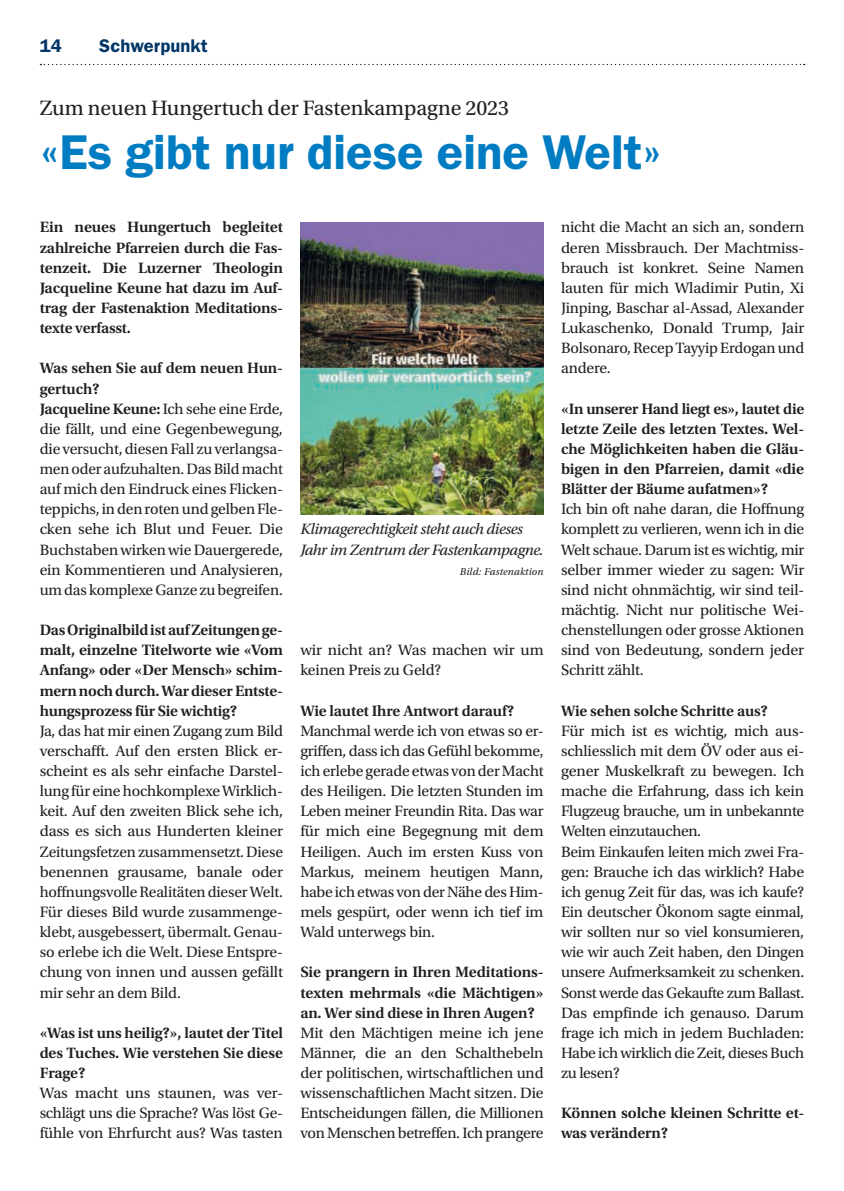
<style>
.page{position:relative;width:844px;height:1191px;background:#fff}
.page>*{position:absolute;margin:0;border:0;box-sizing:border-box;transform-origin:0 0}
.t1{font:600 49px "ITC Franklin Gothic Std";color:#007cc2}
.t2{font:21.88px "Utopia Std";color:#231f20}
.t3{font:600 18.38px "ITC Franklin Gothic Std";letter-spacing:.005em;color:#003667}
.t4{font:15.75px/20.1px "Utopia Std";letter-spacing:-.015em;color:#231f20;text-align:justify}
.t5{font:600 15.75px/20.1px "Utopia Std";letter-spacing:-.01em;color:#231f20;text-align:justify}
.t6{font:italic 15.75px/20.1px "Utopia Std";letter-spacing:-.025em;color:#231f20}
.t7{font:italic 10.5px "Utopia Std";letter-spacing:.02em;color:#231f20}
.s1{font-weight:600}
</style>
<div class="page">
<svg style="left:40px;top:64px;width:764px;height:1px"></svg>
<img style="left:300px;top:222px;width:243px;height:292px">
<p class="t3" style="left:40px;top:35px;width:24px">14</p>
<p class="t3" style="left:99px;top:35px;width:110px">Schwerpunkt</p>
<h2 class="t2" style="left:40px;top:96px;width:470px">Zum neuen Hungertuch der Fastenkampagne 2023</h2>
<h1 class="t1" style="left:40px;top:123px;width:623px">«Es gibt nur diese eine Welt»</h1>
<p class="t5" style="left:40px;top:217px;width:245px">Ein neues Hungertuch begleitet zahlreiche Pfarreien durch die Fas&shy;tenzeit. Die Luzerner Theologin Jacqueline Keune hat dazu im Auf&shy;trag der Fastenaktion Meditations&shy;texte verfasst.</p>
<p class="t4" style="left:40px;top:358px;width:245px;text-align:left"><span class="s1">Was sehen Sie auf dem neuen Hun&shy;gertuch?<br>Jacqueline Keune:</span> Ich sehe eine Erde, die fällt, und eine Gegenbewegung, die versucht, diesen Fall zu verlangsa&shy;men oder aufzuhalten. Das Bild macht auf mich den Eindruck eines Flicken&shy;teppichs, in den roten und gelben Fle&shy;cken sehe ich Blut und Feuer. Die Buchstaben wirken wie Dauergerede, ein Kommentieren und Analysieren, um das komplexe Ganze zu begreifen.</p>
<p class="t5" style="left:40px;top:620px;width:245px">Das Originalbild ist auf Zeitungen ge&shy;malt, einzelne Titelworte wie «Vom Anfang» oder «Der Mensch» schim&shy;mern noch durch. War dieser Entste&shy;hungsprozess für Sie wichtig?</p>
<p class="t4" style="left:40px;top:721px;width:245px">Ja, das hat mir einen Zugang zum Bild verschafft. Auf den ersten Blick er&shy;scheint es als sehr einfache Darstel&shy;lung für eine hochkomplexe Wirklich&shy;keit. Auf den zweiten Blick sehe ich, dass es sich aus Hunderten kleiner Zeitungsfetzen zusammensetzt. Diese benennen grausame, banale oder hoffnungsvolle Realitäten dieser Welt.<br>Für dieses Bild wurde zusammenge&shy;klebt, ausgebessert, übermalt. Genau&shy;so erlebe ich die Welt. Diese Entspre&shy;chung von innen und aussen gefällt mir sehr an dem Bild.</p>
<p class="t5" style="left:40px;top:1022px;width:245px">«Was ist uns heilig?», lautet der Titel des Tuches. Wie verstehen Sie diese Frage?</p>
<p class="t4" style="left:40px;top:1083px;width:245px">Was macht uns staunen, was ver&shy;schlägt uns die Sprache? Was löst Ge&shy;fühle von Ehrfurcht aus? Was tasten</p>
<p class="t6" style="left:300px;top:519px;width:245px">Klimagerechtigkeit steht auch dieses<br>Jahr im Zentrum der Fastenkampagne.</p>
<p class="t7" style="left:460px;top:565px;width:85px">Bild: Fastenaktion</p>
<p class="t4" style="left:300px;top:640px;width:245px">wir nicht an? Was machen wir um keinen Preis zu Geld?</p>
<p class="t5" style="left:300px;top:700px;width:215px">Wie lautet Ihre Antwort darauf?</p>
<p class="t4" style="left:300px;top:721px;width:245px">Manchmal werde ich von etwas so er&shy;griffen, dass ich das Gefühl bekomme, ich erlebe gerade etwas von der Macht des Heiligen. Die letzten Stunden im Leben meiner Freundin Rita. Das war für mich eine Begegnung mit dem Heiligen. Auch im ersten Kuss von Markus, meinem heutigen Mann, habe ich etwas von der Nähe des Him&shy;mels gespürt, oder wenn ich tief im Wald unterwegs bin.</p>
<p class="t5" style="left:300px;top:962px;width:245px">Sie prangern in Ihren Meditations&shy;texten mehrmals «die Mächtigen» an. Wer sind diese in Ihren Augen?</p>
<p class="t4" style="left:300px;top:1022px;width:245px">Mit den Mächtigen meine ich jene Männer, die an den Schalthebeln der politischen, wirtschaftlichen und wissenschaftlichen Macht sitzen. Die Entscheidungen fällen, die Millionen von Menschen betreffen. Ich prangere</p>
<p class="t4" style="left:561px;top:217px;width:245px">nicht die Macht an sich an, sondern deren Missbrauch. Der Machtmiss&shy;brauch ist konkret. Seine Namen lauten für mich Wladimir Putin, Xi Jinping, Baschar al-Assad, Alexander Lukaschenko, Donald Trump, Jair Bolsonaro, Recep Tayyip Erdogan und andere.</p>
<p class="t5" style="left:561px;top:399px;width:245px">«In unserer Hand liegt es», lautet die letzte Zeile des letzten Textes. Wel&shy;che Möglichkeiten haben die Gläu&shy;bigen in den Pfarreien, damit «die Blätter der Bäume aufatmen»?</p>
<p class="t4" style="left:561px;top:499px;width:245px">Ich bin oft nahe daran, die Hoffnung komplett zu verlieren, wenn ich in die Welt schaue. Darum ist es wichtig, mir selber immer wieder zu sagen: Wir sind nicht ohnmächtig, wir sind teil&shy;mächtig. Nicht nur politische Wei&shy;chenstellungen oder grosse Aktionen sind von Bedeutung, sondern jeder Schritt zählt.</p>
<p class="t5" style="left:561px;top:700px;width:208px">Wie sehen solche Schritte aus?</p>
<p class="t4" style="left:561px;top:721px;width:245px;text-align:left">Für mich ist es wichtig, mich aus&shy;schliesslich mit dem ÖV oder aus ei&shy;gener Muskelkraft zu bewegen. Ich mache die Erfahrung, dass ich kein Flugzeug brauche, um in unbekannte Welten einzutauchen.<br>Beim Einkaufen leiten mich zwei Fra&shy;gen: Brauche ich das wirklich? Habe ich genug Zeit für das, was ich kaufe?<br>Ein deutscher Ökonom sagte einmal, wir sollten nur so viel konsumieren, wie wir auch Zeit haben, den Dingen unsere Aufmerksamkeit zu schenken.<br>Sonst werde das Gekaufte zum Ballast.<br>Das empfinde ich genauso. Darum frage ich mich in jedem Buchladen:<br>Habe ich wirklich die Zeit, dieses Buch zu lesen?</p>
<p class="t5" style="left:561px;top:1103px;width:245px">Können solche kleinen Schritte et&shy;was verändern?</p>
</div>
